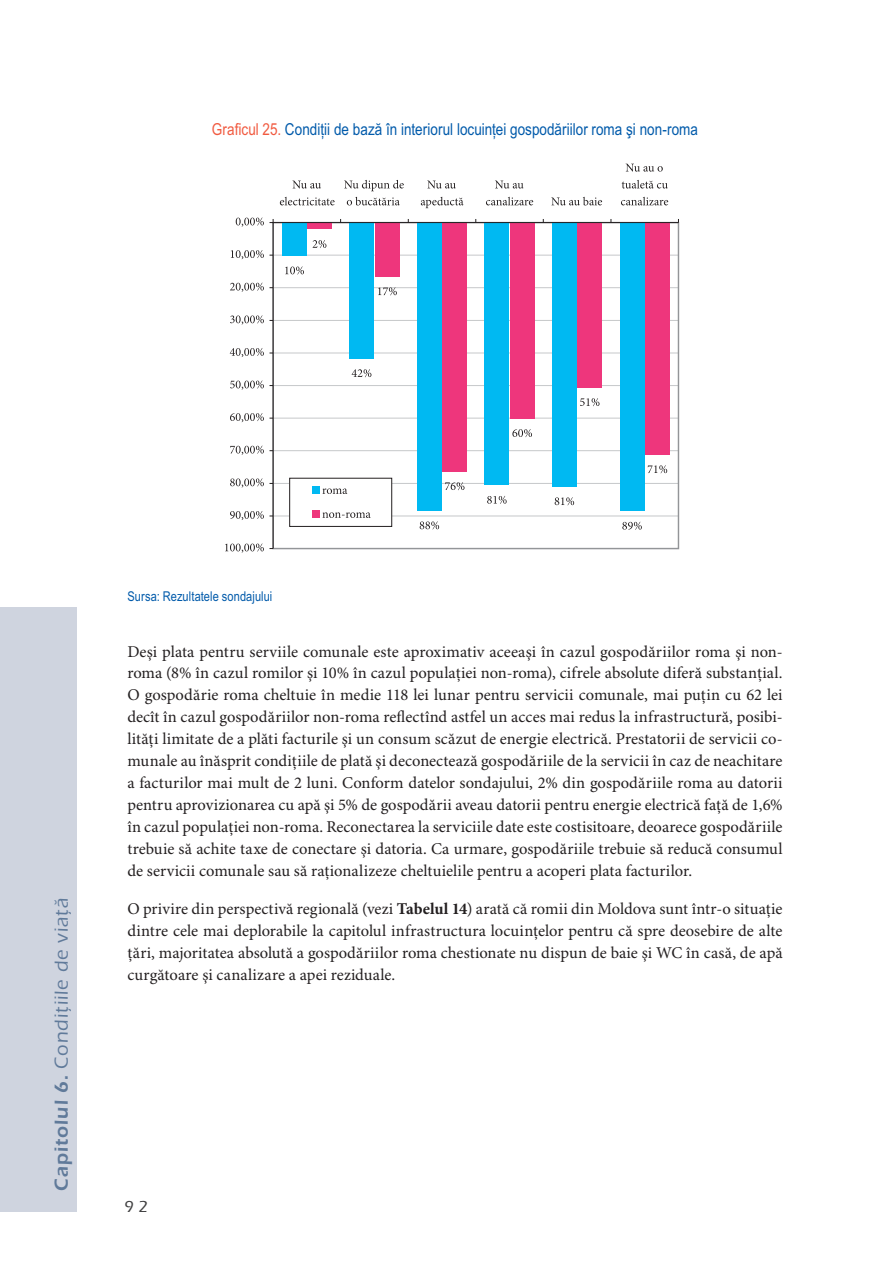
<style>
.page{position:relative;width:893px;height:1263px;background:#fff}
.page>*{position:absolute;margin:0;border:0;box-sizing:border-box;transform-origin:0 0}
.t1{font:19.5px "Eras ITCRO";letter-spacing:.045em;color:#607a9a}
.t2{font:16.5px/21.9px "Minion Pro";letter-spacing:.005em;color:#231f20;text-align:justify}
.t3{font:16.5px "Arial Narrow";color:#005aaa}
.t4{font:16.5px "Eras ITCRO";color:#404041}
.t5{font:13.5px "Arial Narrow";letter-spacing:.005em;color:#005aaa}
.s1{color:#f15a40}
.s2{font-weight:700}
</style>
<div class="page">
<div style="left:0;top:607px;width:76px;height:605px;background:#cfd4df"></div>
<hr style="left:273px;top:516px;width:405px;height:1px;background:#c6c8ca">
<hr style="left:273px;top:483px;width:405px;height:1px;background:#c6c8ca">
<hr style="left:273px;top:450px;width:405px;height:1px;background:#c6c8ca">
<hr style="left:273px;top:418px;width:405px;height:1px;background:#c6c8ca">
<hr style="left:273px;top:385px;width:405px;height:1px;background:#c6c8ca">
<hr style="left:273px;top:353px;width:405px;height:1px;background:#c6c8ca">
<hr style="left:273px;top:320px;width:405px;height:1px;background:#c6c8ca">
<hr style="left:273px;top:287px;width:405px;height:1px;background:#c6c8ca">
<hr style="left:273px;top:255px;width:405px;height:1px;background:#c6c8ca">
<div style="left:282px;top:223px;width:24px;height:33px;background:#00b9f2"></div>
<div style="left:349px;top:223px;width:25px;height:136px;background:#00b9f2"></div>
<div style="left:417px;top:223px;width:24px;height:288px;background:#00b9f2"></div>
<div style="left:485px;top:223px;width:24px;height:262px;background:#00b9f2"></div>
<div style="left:552px;top:223px;width:24px;height:264px;background:#00b9f2"></div>
<div style="left:620px;top:223px;width:24px;height:288px;background:#00b9f2"></div>
<div style="left:307px;top:223px;width:24px;height:6px;background:#ee367c"></div>
<div style="left:375px;top:223px;width:24px;height:54px;background:#ee367c"></div>
<div style="left:442px;top:223px;width:25px;height:249px;background:#ee367c"></div>
<div style="left:510px;top:223px;width:24px;height:195px;background:#ee367c"></div>
<div style="left:577px;top:223px;width:24px;height:165px;background:#ee367c"></div>
<div style="left:645px;top:223px;width:24px;height:232px;background:#ee367c"></div>
<hr style="left:273px;top:222px;width:405px;height:1px;background:#231f20">
<svg style="left:285px;top:266px;width:19px;height:9px"></svg>
<svg style="left:351px;top:369px;width:20px;height:8px"></svg>
<svg style="left:419px;top:521px;width:20px;height:9px"></svg>
<svg style="left:487px;top:496px;width:19px;height:8px"></svg>
<svg style="left:554px;top:497px;width:20px;height:8px"></svg>
<svg style="left:622px;top:522px;width:19px;height:8px"></svg>
<svg style="left:312px;top:240px;width:14px;height:8px"></svg>
<svg style="left:378px;top:287px;width:19px;height:8px"></svg>
<svg style="left:445px;top:482px;width:19px;height:8px"></svg>
<svg style="left:512px;top:429px;width:20px;height:8px"></svg>
<svg style="left:580px;top:398px;width:19px;height:8px"></svg>
<svg style="left:647px;top:465px;width:20px;height:8px"></svg>
<svg style="left:225px;top:217px;width:49px;height:336px"></svg>
<svg style="left:292px;top:181px;width:29px;height:8px"></svg>
<svg style="left:280px;top:197px;width:54px;height:8px"></svg>
<svg style="left:344px;top:180px;width:60px;height:11px"></svg>
<svg style="left:347px;top:197px;width:53px;height:8px"></svg>
<svg style="left:427px;top:181px;width:29px;height:8px"></svg>
<svg style="left:421px;top:197px;width:42px;height:11px"></svg>
<svg style="left:495px;top:181px;width:28px;height:8px"></svg>
<svg style="left:486px;top:197px;width:47px;height:8px"></svg>
<svg style="left:551px;top:197px;width:51px;height:8px"></svg>
<svg style="left:625px;top:164px;width:37px;height:8px"></svg>
<svg style="left:621px;top:180px;width:47px;height:9px"></svg>
<svg style="left:621px;top:197px;width:47px;height:8px"></svg>
<div style="left:290px;top:478px;width:102px;height:48px;background:#fff"></div>
<div style="left:289px;top:478px;width:103px;height:49px;border:1px solid #231f20"></div>
<div style="left:312px;top:486px;width:7px;height:7px;background:#00b9f2"></div>
<svg style="left:322px;top:488px;width:25px;height:6px"></svg>
<div style="left:312px;top:510px;width:7px;height:7px;background:#ee367c"></div>
<svg style="left:322px;top:512px;width:48px;height:6px"></svg>
<p class="t3" style="left:212px;top:124px;width:487px"><span class="s1">Graficul 25.</span> Condiţii de bază în interiorul locuinţei gospodăriilor roma şi non-roma</p>
<p class="t1" style="left:55px;top:1191px;width:295px;rotate:-90deg"><span class="s2">Capitolul 6.</span> Condiţiile de viaţă</p>
<p class="t5" style="left:127px;top:591px;width:146px">Sursa: Rezultatele sondajului</p>
<p class="t2" style="left:127px;top:642px;width:656px">Deşi plata pentru serviile comunale este aproximativ aceeaşi în cazul gospodăriilor roma şi non&shy;roma (8% în cazul romilor şi 10% în cazul populaţiei non-roma), cifrele absolute diferă substanţial.<br>O gospodărie roma cheltuie în medie 118 lei lunar pentru servicii comunale, mai puţin cu 62 lei decît în cazul gospodăriilor non-roma reflectînd astfel un acces mai redus la infrastructură, posibi&shy;lităţi limitate de a plăti facturile şi un consum scăzut de energie electrică. Prestatorii de servicii co&shy;munale au înăsprit condiţiile de plată şi deconectează gospodăriile de la servicii în caz de neachitare a facturilor mai mult de 2 luni. Conform datelor sondajului, 2% din gospodăriile roma au datorii pentru aprovizionarea cu apă şi 5% de gospodării aveau datorii pentru energie electrică faţă de 1,6% în cazul populaţiei non-roma. Reconectarea la serviciile date este costisitoare, deoarece gospodăriile trebuie să achite taxe de conectare şi datoria. Ca urmare, gospodăriile trebuie să reducă consumul de servicii comunale sau să raţionalizeze cheltuielile pentru a acoperi plata facturilor.</p>
<p class="t2" style="left:127px;top:900px;width:656px">O privire din perspectivă regională (vezi <span class="s2">Tabelul 14</span>) arată că romii din Moldova sunt într-o situaţie dintre cele mai deplorabile la capitolul infrastructura locuinţelor pentru că spre deosebire de alte ţări, majoritatea absolută a gospodăriilor roma chestionate nu dispun de baie şi WC în casă, de apă curgătoare şi canalizare a apei reziduale.</p>
<p class="t4" style="left:125px;top:1201px;width:25px">9 2</p>
</div>
